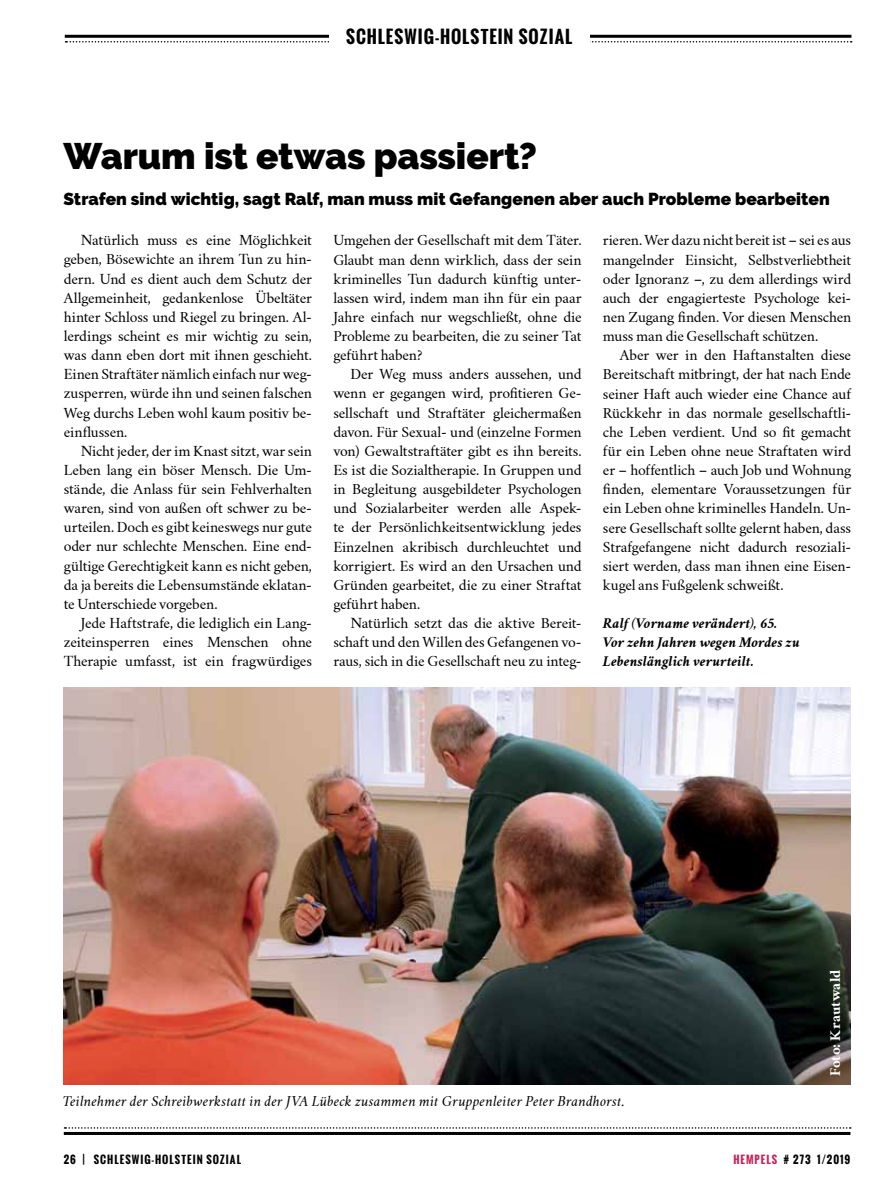
<style>
.page{position:relative;width:893px;height:1191px;background:#fff}
.page>*{position:absolute;margin:0;border:0;box-sizing:border-box;transform-origin:0 0}
.t1{font:900 36.75px "Raleway";letter-spacing:-.005em;color:#000}
.t2{font:900 17.25px "Raleway";letter-spacing:.005em;color:#000}
.t3{font:700 17.25px "Oswald";letter-spacing:.065em;color:#000}
.t4{font:13.5px/19.2px "Crimson Text";letter-spacing:-.015em;color:#000;text-align:justify}
.t5{font:italic 13.5px "Crimson Text";letter-spacing:.015em;color:#000}
.t6{font:italic 700 13.5px/19.2px "Crimson Text";color:#000}
.t7{font:700 13.5px "Crimson Text";letter-spacing:.005em;color:#fff}
.t8{font:700 10.5px "Oswald";letter-spacing:.1em;color:#000}
.s1{color:#c82258}
</style>
<div class="page">
<hr style="left:64px;top:1132px;width:786px;height:3px;background:#000">
<svg style="left:65px;top:1127px;width:786px;height:1px"></svg>
<hr style="left:65px;top:35px;width:786px;height:3px;background:#000">
<svg style="left:66px;top:41px;width:786px;height:2px"></svg>
<div style="left:329px;top:23px;width:261px;height:21px;background:#fff"></div>
<img style="left:64px;top:688px;width:786px;height:396px">
<p class="t3" style="left:346px;top:23px;width:228px">SCHLESWIG-HOLSTEIN SOZIAL</p>
<h1 class="t1" style="left:63px;top:134px;width:475px">Warum ist etwas passiert?</h1>
<p class="t2" style="left:63px;top:189px;width:768px">Strafen sind wichtig, sagt Ralf, man muss mit Gefangenen aber auch Probleme bearbeiten</p>
<p class="t4" style="left:64px;top:231px;width:250px;text-indent:17px">Natürlich muss es eine Möglichkeit geben, Bösewichte an ihrem Tun zu hin&shy;dern. Und es dient auch dem Schutz der Allgemeinheit, gedankenlose Übeltäter hinter Schloss und Riegel zu bringen. Al&shy;lerdings scheint es mir wichtig zu sein, was dann eben dort mit ihnen geschieht.<br>Einen Straftäter nämlich einfach nur weg&shy;zusperren, würde ihn und seinen falschen Weg durchs Leben wohl kaum positiv be&shy;einflussen.</p>
<p class="t4" style="left:64px;top:441px;width:250px;text-indent:17px">Nicht jeder, der im Knast sitzt, war sein Leben lang ein böser Mensch. Die Um&shy;stände, die Anlass für sein Fehlverhalten waren, sind von außen oft schwer zu be&shy;urteilen. Doch es gibt keineswegs nur gute oder nur schlechte Menschen. Eine end&shy;gültige Gerechtigkeit kann es nicht geben, da ja bereits die Lebensumstände eklatan&shy;te Unterschiede vorgeben.</p>
<p class="t4" style="left:64px;top:613px;width:250px;text-indent:17px">Jede Haftstrafe, die lediglich ein Lang&shy;zeiteinsperren eines Menschen ohne Therapie umfasst, ist ein fragwürdiges</p>
<p class="t4" style="left:333px;top:231px;width:250px">Umgehen der Gesellschaft mit dem Täter.<br>Glaubt man denn wirklich, dass der sein kriminelles Tun dadurch künftig unter&shy;lassen wird, indem man ihn für ein paar Jahre einfach nur wegschließt, ohne die Probleme zu bearbeiten, die zu seiner Tat geführt haben?</p>
<p class="t4" style="left:333px;top:365px;width:250px;text-indent:17px">Der Weg muss anders aussehen, und wenn er gegangen wird, profitieren Ge&shy;sellschaft und Straftäter gleichermaßen davon. Für Sexual- und (einzelne Formen von) Gewaltstraftäter gibt es ihn bereits.<br>Es ist die Sozialtherapie. In Gruppen und in Begleitung ausgebildeter Psychologen und Sozialarbeiter werden alle Aspek&shy;te der Persönlichkeitsentwicklung jedes Einzelnen akribisch durchleuchtet und korrigiert. Es wird an den Ursachen und Gründen gearbeitet, die zu einer Straftat geführt haben.</p>
<p class="t4" style="left:333px;top:613px;width:250px;text-indent:17px">Natürlich setzt das die aktive Bereit&shy;schaft und den Willen des Gefangenen vo&shy;raus, sich in die Gesellschaft neu zu integ-</p>
<p class="t4" style="left:603px;top:231px;width:250px">rieren. Wer dazu nicht bereit ist – sei es aus mangelnder Einsicht, Selbstverliebtheit oder Ignoranz –, zu dem allerdings wird auch der engagierteste Psychologe kei&shy;nen Zugang finden. Vor diesen Menschen muss man die Gesellschaft schützen.</p>
<p class="t4" style="left:603px;top:346px;width:250px;text-indent:17px">Aber wer in den Haftanstalten diese Bereitschaft mitbringt, der hat nach Ende seiner Haft auch wieder eine Chance auf Rückkehr in das normale gesellschaftli&shy;che Leben verdient. Und so fit gemacht für ein Leben ohne neue Straftaten wird er – hoffentlich – auch Job und Wohnung finden, elementare Voraussetzungen für ein Leben ohne kriminelles Handeln. Un&shy;sere Gesellschaft sollte gelernt haben, dass Strafgefangene nicht dadurch resoziali&shy;siert werden, dass man ihnen eine Eisen&shy;kugel ans Fußgelenk schweißt.</p>
<p class="t6" style="left:603px;top:614px;width:198px">Ralf (Vorname verändert), 65.<br>Vor zehn Jahren wegen Mordes zu<br>Lebenslänglich verurteilt.</p>
<p class="t7" style="left:827px;top:1076px;width:108px;rotate:-90deg">Foto: Krautwald</p>
<p class="t5" style="left:62px;top:1093px;width:564px">Teilnehmer der Schreibwerkstatt in der JVA Lübeck zusammen mit Gruppenleiter Peter Brandhorst.</p>
<p class="t8" style="left:64px;top:1151px;width:179px">26 | SCHLESWIG-HOLSTEIN SOZIAL</p>
<p class="t8" style="left:733px;top:1151px;width:118px"><span class="s1">HEMPELS</span> # 273 1/2019</p>
</div>
